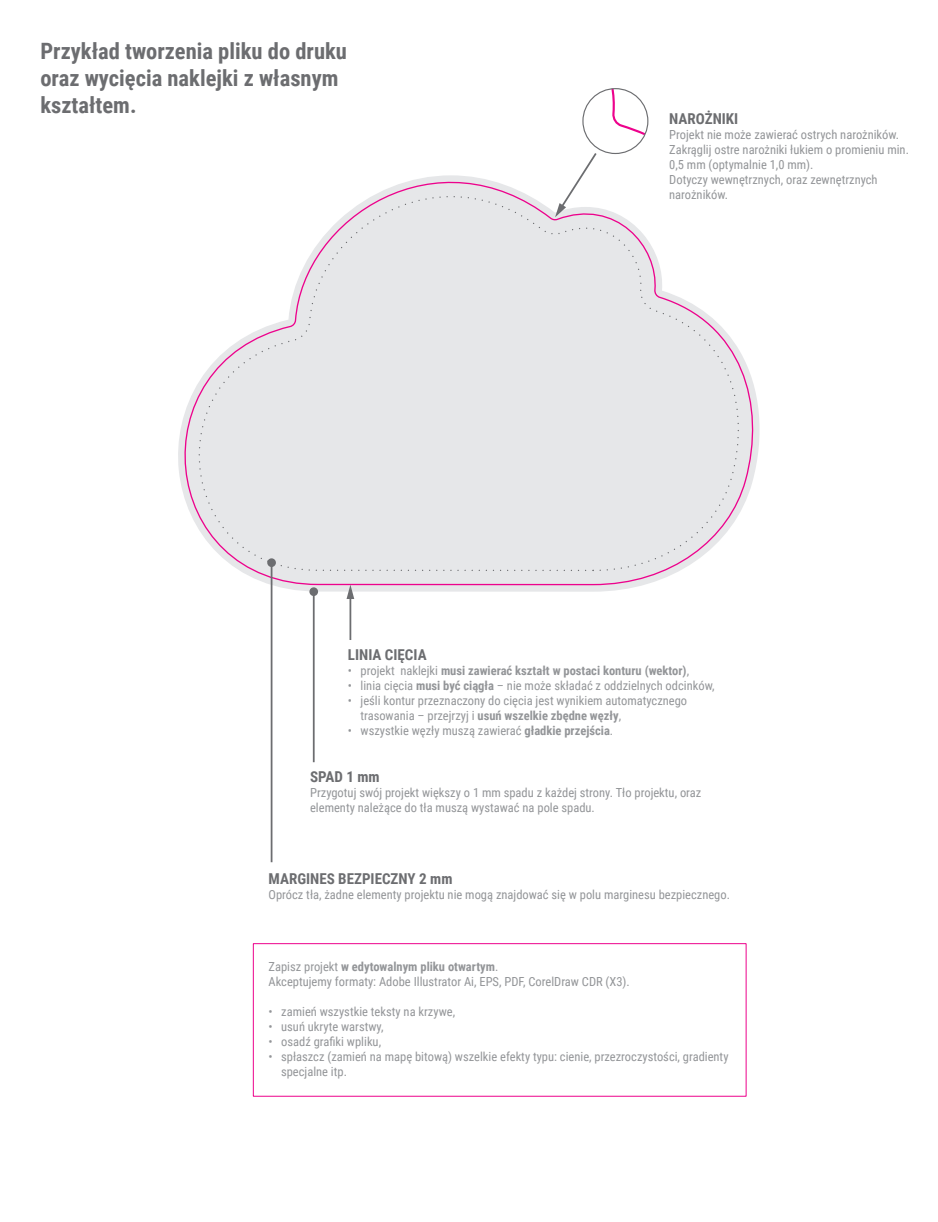
<style>
.page{position:relative;width:938px;height:1222px;background:#fff}
.page>*{position:absolute;margin:0;border:0;box-sizing:border-box;transform-origin:0 0}
.t1{font:700 22.5px/27px "Roboto Condensed";color:#6c6d70}
.t2{font:700 15px "Roboto Condensed";color:#6c6d70}
.t3{font:12.5px/15px "Roboto Condensed";color:#939598}
.t4{font:700 12.5px "Roboto Condensed";color:#939598}
.s1{font-weight:400}
.s2{font-weight:700}
</style>
<div class="page">
<svg style="left:178px;top:175px;width:582px;height:411px"></svg>
<hr style="left:313px;top:592px;width:1px;height:170px;background:#6c6d70">
<div style="left:309px;top:587px;width:9px;height:9px;background:#6c6d70;border-radius:50%"></div>
<hr style="left:349px;top:596px;width:2px;height:44px;background:#6c6d70">
<svg style="left:346px;top:584px;width:8px;height:15px"></svg>
<hr style="left:270px;top:562px;width:2px;height:300px;background:#6c6d70">
<div style="left:267px;top:558px;width:9px;height:9px;background:#6c6d70;border-radius:50%"></div>
<svg style="left:555px;top:89px;width:92px;height:128px"></svg>
<div style="left:582px;top:88px;width:66px;height:66px;border:1px solid #6c6d70;border-radius:50%"></div>
<div style="left:253px;top:943px;width:493px;height:153px;border:1px solid #ed028c"></div>
<h1 class="t1" style="left:40px;top:39px;width:308px">Przykład tworzenia pliku do druku oraz wycięcia naklejki z własnym kształtem.</h1>
<p class="t2" style="left:669px;top:112px;width:71px">NAROŻNIKI</p>
<p class="t3" style="left:669px;top:128px;width:241px">Projekt nie może zawierać ostrych narożników.<br>Zakrąglij ostre narożniki łukiem o promieniu min.<br>0,5 mm (optymalnie 1,0 mm).<br>Dotyczy wewnętrznych, oraz zewnętrznych narożników.</p>
<p class="t2" style="left:348px;top:649px;width:80px">LINIA CIĘCIA</p>
<p class="t4" style="left:348px;top:666px;width:342px"><span class="s1">• projekt naklejki</span> musi zawierać kształt w postaci konturu (wektor)<span class="s1">,</span></p>
<p class="t3" style="left:348px;top:679px;width:368px">• linia cięcia <span class="s2">musi być ciągła</span> – nie może składać z oddzielnych odcinków,</p>
<p class="t3" style="left:360px;top:694px;width:328px;text-indent:-12px">• jeśli kontur przeznaczony do cięcia jest wynikiem automatycznego trasowania – przejrzyj i <span class="s2">usuń wszelkie zbędne węzły</span>,</p>
<p class="t3" style="left:348px;top:724px;width:267px">• wszystkie węzły muszą zawierać <span class="s2">gładkie przejścia</span>.</p>
<p class="t2" style="left:310px;top:770px;width:71px">SPAD 1 mm</p>
<p class="t3" style="left:310px;top:786px;width:392px">Przygotuj swój projekt większy o 1 mm spadu z każdej strony. Tło projektu, oraz elementy należące do tła muszą wystawać na pole spadu.</p>
<p class="t2" style="left:268px;top:872px;width:185px">MARGINES BEZPIECZNY 2 mm</p>
<p class="t3" style="left:268px;top:888px;width:463px">Oprócz tła, żadne elementy projektu nie mogą znajdować się w polu marginesu bezpiecznego.</p>
<p class="t3" style="left:268px;top:960px;width:363px">Zapisz projekt <span class="s2">w edytowalnym pliku otwartym</span>.<br>Akceptujemy formaty: Adobe Illustrator Ai, EPS, PDF, CorelDraw CDR (X3).</p>
<p class="t3" style="left:268px;top:1005px;width:188px">• zamień wszystkie teksty na krzywe,</p>
<p class="t3" style="left:268px;top:1020px;width:117px">• usuń ukryte warstwy,</p>
<p class="t3" style="left:268px;top:1035px;width:114px">• osadź grafiki wpliku,</p>
<p class="t3" style="left:281px;top:1050px;width:449px;text-indent:-12px">• spłaszcz (zamień na mapę bitową) wszelkie efekty typu: cienie, przezroczystości, gradienty specjalne itp.</p>
</div>
